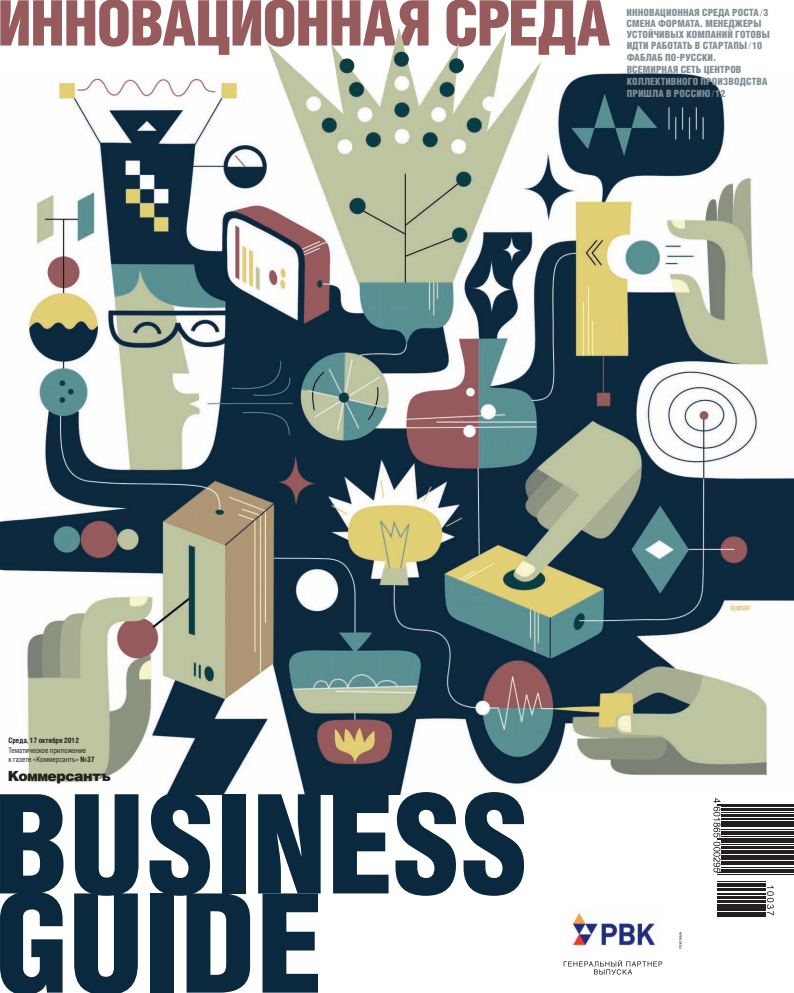
<style>
.page{position:relative;width:794px;height:993px;background:#fff}
.page>*{position:absolute;margin:0;border:0;box-sizing:border-box;transform-origin:0 0}
.t1{font:900 138px/99.1px "Helios Cond";letter-spacing:-.01em;color:#0b293e}
.t2{font:900 63px "Helios Cond";letter-spacing:-.03em;color:#985b5d}
.t3{font:900 14px "Helios";letter-spacing:-.04em;color:#231f20}
.t4{font:900 10px/11px "Helios Cond";letter-spacing:.01em;color:#828f96}
.t5{font:7.5px/9.5px "Helios Cond";letter-spacing:-.01em;color:#231f20}
.t6{font:700 7.5px "Helios Cond";color:#231f20}
.s1{font-weight:400}
.s2{font-weight:700}
</style>
<div class="page">
<img style="left:0;top:27px;width:794px;height:767px">
<svg style="left:714px;top:801px;width:60px;height:116px;fill:#231f20"></svg>
<hr style="left:717px;top:803px;width:55px;height:1px;background:#231f20">
<hr style="left:717px;top:804px;width:55px;height:1px;background:#231f20">
<hr style="left:721px;top:806px;width:51px;height:1px;background:#231f20">
<hr style="left:721px;top:807px;width:51px;height:3px;background:#231f20">
<hr style="left:721px;top:811px;width:51px;height:1px;background:#231f20">
<hr style="left:721px;top:813px;width:51px;height:3px;background:#231f20">
<hr style="left:721px;top:817px;width:51px;height:2px;background:#231f20">
<hr style="left:721px;top:820px;width:51px;height:1px;background:#231f20">
<hr style="left:721px;top:821px;width:51px;height:2px;background:#231f20">
<hr style="left:721px;top:824px;width:51px;height:2px;background:#231f20">
<hr style="left:721px;top:829px;width:51px;height:1px;background:#231f20">
<hr style="left:721px;top:830px;width:51px;height:1px;background:#231f20">
<hr style="left:721px;top:832px;width:51px;height:2px;background:#231f20">
<hr style="left:721px;top:836px;width:51px;height:1px;background:#231f20">
<hr style="left:717px;top:837px;width:55px;height:1px;background:#231f20">
<hr style="left:717px;top:839px;width:55px;height:1px;background:#231f20">
<hr style="left:721px;top:840px;width:51px;height:2px;background:#231f20">
<hr style="left:721px;top:844px;width:51px;height:1px;background:#231f20">
<hr style="left:721px;top:845px;width:51px;height:2px;background:#231f20">
<hr style="left:721px;top:849px;width:51px;height:1px;background:#231f20">
<hr style="left:721px;top:851px;width:51px;height:2px;background:#231f20">
<hr style="left:721px;top:854px;width:51px;height:1px;background:#231f20">
<hr style="left:721px;top:856px;width:51px;height:1px;background:#231f20">
<hr style="left:721px;top:858px;width:51px;height:1px;background:#231f20">
<hr style="left:721px;top:861px;width:51px;height:2px;background:#231f20">
<hr style="left:721px;top:864px;width:51px;height:1px;background:#231f20">
<hr style="left:721px;top:866px;width:51px;height:1px;background:#231f20">
<hr style="left:721px;top:868px;width:51px;height:3px;background:#231f20">
<hr style="left:717px;top:871px;width:55px;height:1px;background:#231f20">
<hr style="left:717px;top:873px;width:55px;height:1px;background:#231f20">
<hr style="left:717px;top:881px;width:48px;height:1px;background:#231f20">
<hr style="left:717px;top:882px;width:48px;height:2px;background:#231f20">
<hr style="left:717px;top:884px;width:48px;height:2px;background:#231f20">
<hr style="left:717px;top:887px;width:48px;height:2px;background:#231f20">
<hr style="left:717px;top:890px;width:48px;height:1px;background:#231f20">
<hr style="left:717px;top:893px;width:48px;height:1px;background:#231f20">
<hr style="left:717px;top:895px;width:48px;height:1px;background:#231f20">
<hr style="left:717px;top:896px;width:48px;height:1px;background:#231f20">
<hr style="left:717px;top:898px;width:48px;height:1px;background:#231f20">
<hr style="left:717px;top:900px;width:48px;height:2px;background:#231f20">
<hr style="left:717px;top:903px;width:48px;height:1px;background:#231f20">
<hr style="left:717px;top:905px;width:48px;height:3px;background:#231f20">
<hr style="left:717px;top:908px;width:48px;height:1px;background:#231f20">
<hr style="left:717px;top:910px;width:48px;height:1px;background:#231f20">
<hr style="left:717px;top:911px;width:48px;height:3px;background:#231f20">
<hr style="left:717px;top:914px;width:48px;height:2px;background:#231f20">
<svg style="left:713px;top:798px;width:7px;height:74px"></svg>
<svg style="left:767px;top:885px;width:7px;height:30px"></svg>
<svg style="left:757px;top:801px;width:37px;height:76px"></svg>
<hr style="left:757px;top:803px;width:37px;height:1px;background:#231f20">
<hr style="left:757px;top:804px;width:37px;height:1px;background:#231f20">
<hr style="left:757px;top:806px;width:37px;height:1px;background:#231f20">
<hr style="left:757px;top:807px;width:37px;height:3px;background:#231f20">
<hr style="left:757px;top:811px;width:37px;height:1px;background:#231f20">
<hr style="left:757px;top:813px;width:37px;height:3px;background:#231f20">
<hr style="left:757px;top:817px;width:37px;height:2px;background:#231f20">
<hr style="left:757px;top:820px;width:37px;height:1px;background:#231f20">
<hr style="left:757px;top:821px;width:37px;height:2px;background:#231f20">
<hr style="left:757px;top:824px;width:37px;height:2px;background:#231f20">
<hr style="left:757px;top:829px;width:37px;height:1px;background:#231f20">
<hr style="left:757px;top:830px;width:37px;height:1px;background:#231f20">
<hr style="left:757px;top:832px;width:37px;height:2px;background:#231f20">
<hr style="left:757px;top:836px;width:37px;height:1px;background:#231f20">
<hr style="left:757px;top:837px;width:37px;height:1px;background:#231f20">
<hr style="left:757px;top:839px;width:37px;height:1px;background:#231f20">
<hr style="left:757px;top:840px;width:37px;height:2px;background:#231f20">
<hr style="left:757px;top:844px;width:37px;height:1px;background:#231f20">
<hr style="left:757px;top:845px;width:37px;height:2px;background:#231f20">
<hr style="left:757px;top:849px;width:37px;height:1px;background:#231f20">
<hr style="left:757px;top:851px;width:37px;height:2px;background:#231f20">
<hr style="left:757px;top:854px;width:37px;height:1px;background:#231f20">
<hr style="left:757px;top:856px;width:37px;height:1px;background:#231f20">
<hr style="left:757px;top:858px;width:37px;height:1px;background:#231f20">
<hr style="left:757px;top:861px;width:37px;height:2px;background:#231f20">
<hr style="left:757px;top:864px;width:37px;height:1px;background:#231f20">
<hr style="left:757px;top:866px;width:37px;height:1px;background:#231f20">
<hr style="left:757px;top:868px;width:37px;height:3px;background:#231f20">
<hr style="left:757px;top:871px;width:37px;height:1px;background:#231f20">
<hr style="left:757px;top:873px;width:37px;height:1px;background:#231f20">
<svg style="left:563px;top:960px;width:99px;height:14px"></svg>
<svg style="left:679px;top:932px;width:2px;height:16px"></svg>
<img style="left:570px;top:913px;width:86px;height:33px">
<h2 class="t2" style="left:-3px;top:-15px;width:614px">ИННОВАЦИОННАЯ СРЕДА</h2>
<p class="t4" style="left:626px;top:7px;width:7px">Инновационная</p>
<p class="t4" style="left:702px;top:7px;width:2px">среда</p>
<p class="t4" style="left:732px;top:7px;width:3px">рос</p>
<p class="t4" style="left:749px;top:7px;width:21px">та <span class="s1">/</span> 3</p>
<p class="t4" style="left:626px;top:18px;width:16px">Смена</p>
<p class="t4" style="left:658px;top:18px;width:50px">фор мата.Менед</p>
<p class="t4" style="left:735px;top:18px;width:28px">жер ы</p>
<p class="t4" style="left:626px;top:29px;width:87px">устойчив ых компани</p>
<p class="t4" style="left:626px;top:29px;width:144px;text-indent:101px">й готов ы ид ти ра ботать в стар тапы <span class="s1">/</span> 10</p>
<p class="t4" style="left:626px;top:51px;width:91px;line-height:12px">Фа блаб по-русс ки.<br>Все мирная</p>
<p class="t4" style="left:680px;top:64px;width:26px">се ть цен</p>
<p class="t4" style="left:720px;top:64px;width:8px">тров</p>
<p class="t4" style="left:626px;top:76px;width:41px">коллективно</p>
<p class="t4" style="left:688px;top:76px;width:21px">го прои</p>
<p class="t4" style="left:723px;top:76px;width:8px">зводс</p>
<p class="t4" style="left:751px;top:76px;width:8px">тва</p>
<p class="t4" style="left:626px;top:88px;width:55px">при шла в Росси</p>
<p class="t4" style="left:702px;top:88px;width:25px">ю<span class="s1">/</span> 12</p>
<p class="t6" style="left:8px;top:735px;width:72px">Среда, 17 октября 2012</p>
<p class="t5" style="left:8px;top:745px;width:88px">Тематическое приложение<br>к газете «Коммерсантъ» <span class="s2">№37</span></p>
<h3 class="t3" style="left:8px;top:766px;width:104px">Коммерсантъ</h3>
<h1 class="t1" style="left:-7px;top:793px;width:538px">BUSINESS<br>GUIDE</h1>
</div>
